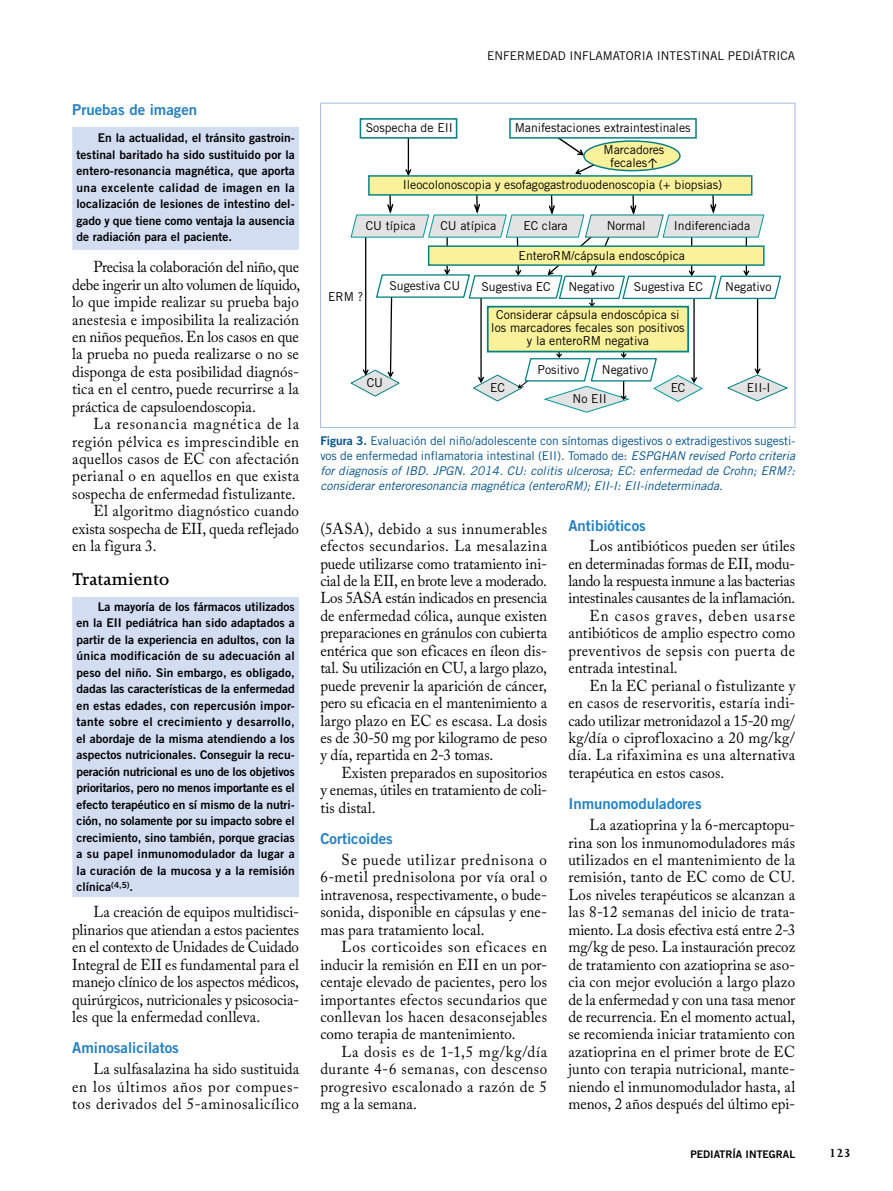
<style>
.page{position:relative;width:893px;height:1191px;background:#fff}
.page>*{position:absolute;margin:0;border:0;box-sizing:border-box;transform-origin:0 0}
.t1{font:600 19.5px "Joanna MT Std";color:#000}
.t2{font:15.75px/17.4px "Adobe Caslon Pro";letter-spacing:.01em;color:#000;text-align:justify;scale:.95 1}
.t3{font:15.75px "Adobe Caslon Pro";letter-spacing:-.01em;color:#000;scale:.95 1}
.t4{font:15.75px "Adobe Caslon Pro";letter-spacing:.03em;color:#000;scale:.95 1}
.t5{font:15.75px "Adobe Caslon Pro";letter-spacing:-.02em;color:#000;scale:.95 1}
.t6{font:15.75px "Adobe Caslon Pro";letter-spacing:.055em;color:#000;scale:.95 1}
.t7{font:15.75px "Adobe Caslon Pro";letter-spacing:.06em;color:#000;scale:.95 1}
.t8{font:15px "Trade Gothic Bold Two";color:#2281c4}
.t9{font:700 13.5px "Joanna MT Std";color:#000}
.t10{font:12.3px/13px "Trade Gothic";color:#000;text-align:center}
.t11{font:12px/16.5px "Trade Gothic Bold Two";color:#000;text-align:justify}
.t12{font:italic 12px/15px "Trade Gothic";color:#00508c;text-align:justify}
.t13{font:12px "Trade Gothic";color:#000}
.t14{font:10.5px "Trade Gothic Bold Two";color:#000}
.s1{font-family:"Calibri"}
.s2{font-family:"Trade Gothic Bold Two";font-style:normal}
.s3{font-style:normal}
</style>
<div class="page">
<div style="left:72px;top:127px;width:227px;height:123px;background:#d3ddf2"></div>
<div style="left:72px;top:597px;width:227px;height:300px;background:#d3ddf2"></div>
<svg style="left:559px;top:139px;width:24px;height:16px"></svg>
<svg style="left:575px;top:163px;width:21px;height:11px"></svg>
<svg style="left:405px;top:139px;width:6px;height:36px"></svg>
<div style="left:360px;top:118px;width:97px;height:21px;border:2px solid #058184"></div>
<div style="left:509px;top:118px;width:188px;height:21px;border:2px solid #058184"></div>
<div style="left:368px;top:175px;width:384px;height:21px;background:#faf19a;border:1px solid #058184"></div>
<div style="left:584px;top:141px;width:96px;height:30px;background:#faf19a;border-radius:50%"></div>
<div style="left:583px;top:140px;width:98px;height:31px;border:1px solid #058184;border-radius:50%"></div>
<svg style="left:350px;top:190px;width:437px;height:222px"></svg>
<div style="left:320px;top:103px;width:475px;height:325px;border:1px solid #a4bde3"></div>
<p class="t8" style="left:72px;top:100px;width:126px">Pruebas de imagen</p>
<p class="t11" style="left:77px;top:129px;width:220px;text-indent:21px">En la actualidad, el tránsito gastroin&shy;testinal baritado ha sido sustituido por la entero-resonancia magnética, que aporta una excelente calidad de imagen en la localización de lesiones de intestino del&shy;gado y que tiene como ventaja la ausencia de radiación para el paciente.</p>
<p class="t2" style="left:72px;top:258px;width:241px;text-indent:21px">Precisa la colaboración del niño, que debe ingerir un alto volumen de líquido, lo que impide realizar su prueba bajo anestesia e imposibilita la realización en niños pequeños. En los casos en que la prueba no pueda realizarse o no se disponga de esta posibilidad diagnós&shy;tica en el centro, puede recurrirse a la práctica de capsuloendoscopia.</p>
<p class="t6" style="left:94px;top:414px;width:218px">La resonancia magnética de la</p>
<p class="t4" style="left:72px;top:432px;width:240px">región pélvica es imprescindible en</p>
<p class="t2" style="left:72px;top:450px;width:240px">aquellos casos de EC con afectación</p>
<p class="t2" style="left:72px;top:467px;width:240px">perianal o en aquellos en que exista</p>
<p class="t2" style="left:72px;top:485px;width:237px">sospecha de enfermedad fistulizante.</p>
<p class="t2" style="left:94px;top:502px;width:218px">El algoritmo diagnóstico cuando</p>
<p class="t3" style="left:72px;top:519px;width:240px">exista sospecha de EII, queda reflejado</p>
<p class="t2" style="left:72px;top:537px;width:90px">en la figura 3.</p>
<p class="t1" style="left:72px;top:568px;width:98px">Tratamiento</p>
<p class="t11" style="left:77px;top:598px;width:220px;text-indent:21px">La mayoría de los fármacos utilizados en la EII pediátrica han sido adaptados a partir de la experiencia en adultos, con la única modificación de su adecuación al peso del niño. Sin embargo, es obligado, dadas las características de la enfermedad en estas edades, con repercusión impor&shy;tante sobre el crecimiento y desarrollo, el abordaje de la misma atendiendo a los aspectos nutricionales. Conseguir la recu&shy;peración nutricional es uno de los objetivos prioritarios, pero no menos importante es el efecto terapéutico en sí mismo de la nutri&shy;ción, no solamente por su impacto sobre el crecimiento, sino también, porque gracias a su papel inmunomodulador da lugar a la curación de la mucosa y a la remisión clínica<sup>(4,5)</sup>.</p>
<p class="t2" style="left:72px;top:903px;width:240px;text-indent:21px">La creación de equipos multidisci&shy;plinarios que atiendan a estos pacientes en el contexto de Unidades de Cuidado Integral de EII es fundamental para el manejo clínico de los aspectos médicos, quirúrgicos, nutricionales y psicosocia&shy;les que la enfermedad conlleva.</p>
<p class="t8" style="left:72px;top:1038px;width:108px">Aminosalicilatos</p>
<p class="t2" style="left:72px;top:1060px;width:240px;text-indent:21px">La sulfasalazina ha sido sustituida en los últimos años por compues&shy;tos derivados del 5-aminosalicílico</p>
<p class="t13" style="left:487px;top:49px;width:309px">Enfermedad inflamatoria intestinal pediátrica</p>
<p class="t10" style="left:366px;top:121px;width:89px">Sospecha de EII</p>
<p class="t10" style="left:515px;top:121px;width:177px">Manifestaciones extraintestinales</p>
<p class="t10" style="left:604px;top:143px;width:62px;line-height:12.6px">Marcadores fecales<span class="s1">↑</span></p>
<p class="t10" style="left:403px;top:178px;width:321px">Ileocolonoscopia y esofagogastroduodenoscopia (+ biopsias)</p>
<p class="t10" style="left:366px;top:219px;width:51px">CU típica</p>
<p class="t10" style="left:440px;top:219px;width:57px">CU atípica</p>
<p class="t10" style="left:523px;top:219px;width:46px">EC clara</p>
<p class="t10" style="left:607px;top:219px;width:40px">Normal</p>
<p class="t10" style="left:674px;top:219px;width:78px">Indiferenciada</p>
<p class="t10" style="left:328px;top:290px;width:37px">ERM ?</p>
<p class="t10" style="left:367px;top:376px;width:18px">CU</p>
<p class="t10" style="left:519px;top:248px;width:168px">EnteroRM/cápsula endoscópica</p>
<p class="t10" style="left:389px;top:279px;width:72px">Sugestiva CU</p>
<p class="t10" style="left:481px;top:280px;width:71px">Sugestiva EC</p>
<p class="t10" style="left:568px;top:280px;width:48px">Negativo</p>
<p class="t10" style="left:634px;top:280px;width:71px">Sugestiva EC</p>
<p class="t10" style="left:725px;top:280px;width:48px">Negativo</p>
<p class="t10" style="left:491px;top:308px;width:195px">Considerar cápsula endoscópica si los marcadores fecales son positivos y la enteroRM negativa</p>
<p class="t10" style="left:490px;top:381px;width:16px">EC</p>
<p class="t10" style="left:538px;top:363px;width:43px">Positivo</p>
<p class="t10" style="left:602px;top:363px;width:48px">Negativo</p>
<p class="t10" style="left:573px;top:392px;width:36px">No EII</p>
<p class="t10" style="left:671px;top:381px;width:16px">EC</p>
<p class="t10" style="left:747px;top:381px;width:25px">EII-I</p>
<p class="t12" style="left:320px;top:433px;width:477px"><span class="s2">Figura 3.</span> <span class="s3">Evaluación del niño/adolescente con síntomas digestivos o extradigestivos sugesti&shy;vos de enfermedad inflamatoria intestinal (EII). Tomado de:</span> ESPGHAN revised Porto criteria for diagnosis of IBD. JPGN. 2014. CU: colitis ulcerosa; EC: enfermedad de Crohn; ERM?: considerar enteroresonancia magnética (enteroRM); EII-I: EII-indeterminada.</p>
<p class="t2" style="left:320px;top:519px;width:240px">(5ASA), debido a sus innumerables efectos secundarios. La mesalazina puede utilizarse como tratamiento ini&shy;cial de la EII, en brote leve a moderado.<br>Los 5ASA están indicados en presencia de enfermedad cólica, aunque existen preparaciones en gránulos con cubierta entérica que son eficaces en íleon dis&shy;tal. Su utilización en CU, a largo plazo, puede prevenir la aparición de cáncer, pero su eficacia en el mantenimiento a largo plazo en EC es escasa. La dosis es de 30-50 mg por kilogramo de peso y día, repartida en 2-3 tomas.</p>
<p class="t2" style="left:320px;top:763px;width:240px;text-indent:21px">Existen preparados en supositorios y enemas, útiles en tratamiento de coli&shy;tis distal.</p>
<p class="t8" style="left:320px;top:829px;width:74px">Corticoides</p>
<p class="t2" style="left:320px;top:851px;width:240px;text-indent:21px">Se puede utilizar prednisona o 6-metil prednisolona por vía oral o intravenosa, respectivamente, o bude&shy;sonida, disponible en cápsulas y ene&shy;mas para tratamiento local.</p>
<p class="t2" style="left:320px;top:938px;width:240px;text-indent:21px">Los corticoides son eficaces en inducir la remisión en EII en un por&shy;centaje elevado de pacientes, pero los importantes efectos secundarios que conllevan los hacen desaconsejables como terapia de mantenimiento.</p>
<p class="t2" style="left:320px;top:1042px;width:240px;text-indent:21px">La dosis es de 1-1,5 mg/kg/día durante 4-6 semanas, con descenso progresivo escalonado a razón de 5 mg a la semana.</p>
<p class="t8" style="left:568px;top:516px;width:79px">Antibióticos</p>
<p class="t2" style="left:590px;top:537px;width:218px">Los antibióticos pueden ser útiles</p>
<p class="t3" style="left:568px;top:554px;width:240px">en determinadas formas de EII, modu-</p>
<p class="t5" style="left:568px;top:571px;width:240px">lando la respuesta inmune a las bacterias</p>
<p class="t3" style="left:568px;top:589px;width:240px">intestinales causantes de la inflamación.</p>
<p class="t7" style="left:590px;top:606px;width:218px">En casos graves, deben usarse</p>
<p class="t2" style="left:568px;top:624px;width:240px">antibióticos de amplio espectro como</p>
<p class="t4" style="left:568px;top:641px;width:240px">preventivos de sepsis con puerta de</p>
<p class="t2" style="left:568px;top:659px;width:117px">entrada intestinal.</p>
<p class="t2" style="left:590px;top:676px;width:218px">En la EC perianal o fistulizante y</p>
<p class="t2" style="left:568px;top:694px;width:240px">en casos de reservoritis, estaría indi-</p>
<p class="t2" style="left:568px;top:711px;width:240px">cado utilizar metronidazol a 15-20 mg/</p>
<p class="t2" style="left:568px;top:729px;width:240px">kg/día o ciprofloxacino a 20 mg/kg/</p>
<p class="t2" style="left:568px;top:746px;width:240px">día. La rifaximina es una alternativa</p>
<p class="t2" style="left:568px;top:763px;width:166px">terapéutica en estos casos.</p>
<p class="t8" style="left:568px;top:794px;width:135px">Inmunomoduladores</p>
<p class="t2" style="left:568px;top:816px;width:240px;text-indent:21px">La azatioprina y la 6-mercaptopu&shy;rina son los inmunomoduladores más utilizados en el mantenimiento de la remisión, tanto de EC como de CU.<br>Los niveles terapéuticos se alcanzan a las 8-12 semanas del inicio de trata&shy;miento. La dosis efectiva está entre 2-3 mg/kg de peso. La instauración precoz de tratamiento con azatioprina se aso&shy;cia con mejor evolución a largo plazo de la enfermedad y con una tasa menor de recurrencia. En el momento actual, se recomienda iniciar tratamiento con azatioprina en el primer brote de EC junto con terapia nutricional, mante&shy;niendo el inmunomodulador hasta, al menos, 2 años después del último epi-</p>
<p class="t14" style="left:690px;top:1148px;width:106px">PEDIATRÍA INTEGRAL</p>
<p class="t9" style="left:829px;top:1146px;width:23px">123</p>
</div>
